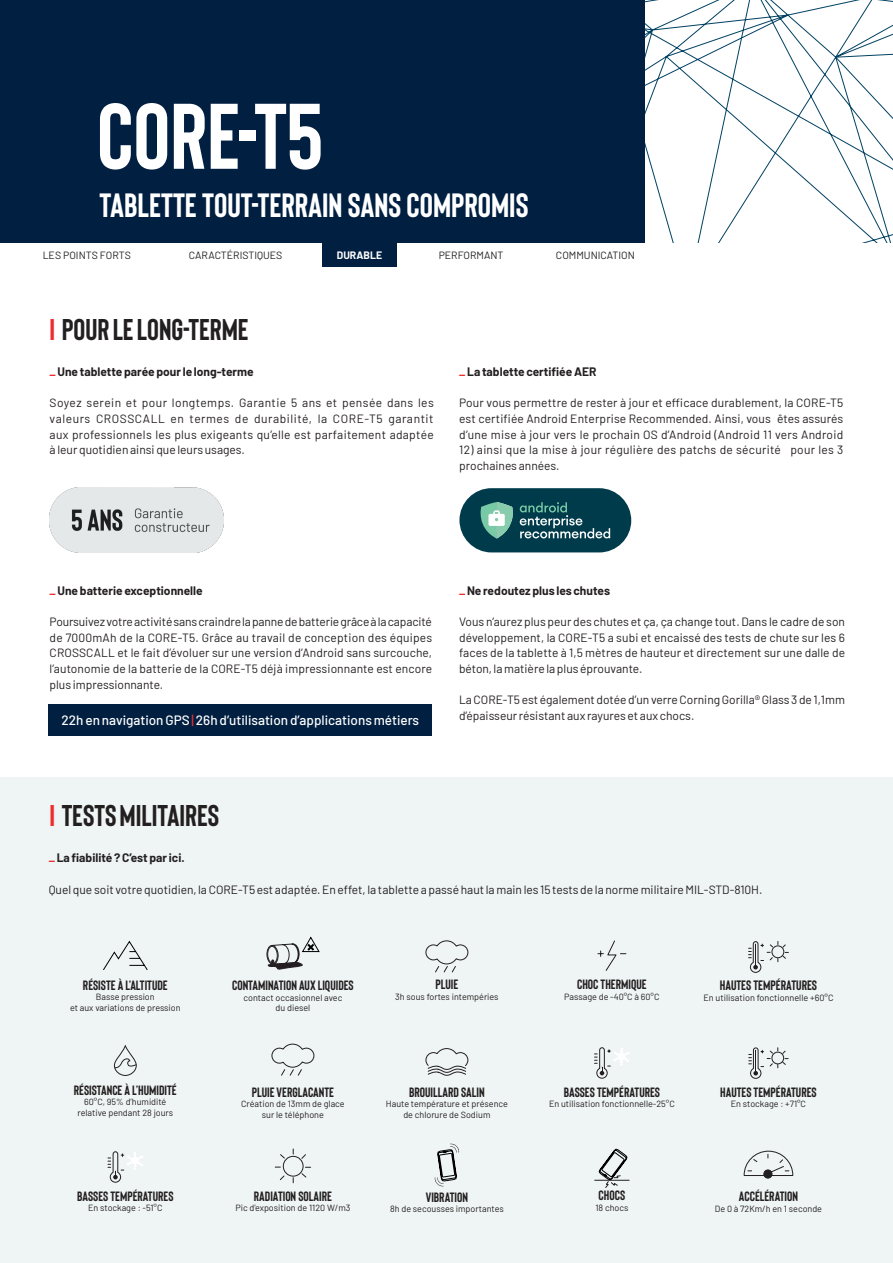
<style>
.page{position:relative;width:893px;height:1263px;background:#fff}
.page>*{position:absolute;margin:0;border:0;box-sizing:border-box;transform-origin:0 0}
.t1{font:700 92.85px "Bison";color:#fff}
.t2{font:700 33.6px "Bison";color:#fff}
.t3{font:700 30px "Bison";color:#231f20}
.t4{font:700 13.65px "Bison";color:#231f20}
.t5{font:700 13.5px "Bison";color:#231f20}
.t6{font:500 13.5px "Barlow";color:#fff}
.t7{font:12px/15.6px "Barlow";color:#231f20;text-align:justify}
.t8{font:700 12px "Barlow";color:#231f20}
.t9{font:12px/15.6px "Barlow";letter-spacing:.02em;color:#231f20}
.t10{font:10.5px "Barlow";color:#231f20}
.t11{font:700 10.5px "Barlow";color:#fff}
.t12{font:9.15px "Barlow";color:#231f20}
.t13{font:9px/10.5px "Barlow";color:#231f20;text-align:center}
.s1{color:#ee2d30}
</style>
<div class="page">
<svg style="left:645px;top:0;width:248px;height:243px"></svg>
<div style="left:0;top:0;width:645px;height:243px;background:#001f41"></div>
<div style="left:322px;top:243px;width:75px;height:24px;background:#001f41"></div>
<img style="left:50px;top:487px;width:173px;height:65px">
<div style="left:459px;top:488px;width:172px;height:64px;background:#003b4c;border-radius:32px"></div>
<svg style="left:480px;top:502px;width:130px;height:36px"></svg>
<div style="left:0;top:777px;width:893px;height:486px;background:#eff5f4"></div>
<svg style="left:598px;top:940px;width:28px;height:31px"></svg>
<svg style="left:103px;top:941px;width:45px;height:29px"></svg>
<svg style="left:116px;top:1058px;width:19px;height:10px"></svg>
<div style="left:114px;top:1045px;width:23px;height:31px;border:1px solid #231f20;border-radius:10px"></div>
<svg style="left:749px;top:1047px;width:40px;height:32px"></svg>
<svg style="left:275px;top:1148px;width:36px;height:35px"></svg>
<svg style="left:749px;top:941px;width:40px;height:32px"></svg>
<svg style="left:425px;top:1048px;width:43px;height:28px"></svg>
<svg style="left:434px;top:1144px;width:23px;height:43px"></svg>
<svg style="left:266px;top:937px;width:53px;height:33px"></svg>
<svg style="left:108px;top:1151px;width:35px;height:32px"></svg>
<svg style="left:594px;top:1047px;width:35px;height:32px"></svg>
<svg style="left:425px;top:940px;width:43px;height:33px"></svg>
<svg style="left:271px;top:1043px;width:43px;height:33px"></svg>
<div style="left:764px;top:1170px;width:8px;height:8px;border:1px solid #231f20;border-radius:50%"></div>
<svg style="left:744px;top:1150px;width:49px;height:26px"></svg>
<hr style="left:594px;top:1180px;width:35px;height:1px;background:#231f20">
<svg style="left:599px;top:1149px;width:28px;height:39px"></svg>
<div style="left:49px;top:704px;width:383px;height:32px;background:#001f41"></div>
<h1 class="t1" style="left:97px;top:78px;width:227px">CORE-T5</h1>
<h2 class="t2" style="left:100px;top:184px;width:430px">TABLETTE TOUT-TERRAIN SANS COMPROMIS</h2>
<p class="t10" style="left:43px;top:247px;width:90px">LES POINTS FORTS</p>
<p class="t10" style="left:189px;top:247px;width:95px">CARACTÉRISTIQUES</p>
<p class="t11" style="left:337px;top:247px;width:47px">DURABLE</p>
<p class="t10" style="left:439px;top:247px;width:66px">PERFORMANT</p>
<p class="t10" style="left:556px;top:247px;width:80px">COMMUNICATION</p>
<h3 class="t3" style="left:50px;top:310px;width:201px"><span class="s1">I</span> POUR LE LONG-TERME</h3>
<p class="t8" style="left:50px;top:363px;width:206px"><span class="s1">_</span> Une tablette parée pour le long-terme</p>
<p class="t7" style="left:50px;top:394px;width:386px">Soyez serein et pour longtemps. Garantie 5 ans et pensée dans les valeurs CROSSCALL en termes de durabilité, la CORE-T5 garantit aux professionnels les plus exigeants qu’elle est parfaitement adaptée à leur quotidien ainsi que leurs usages.</p>
<p class="t8" style="left:459px;top:363px;width:139px"><span class="s1">_</span> La tablette certifiée AER</p>
<p class="t7" style="left:459px;top:394px;width:386px">Pour vous permettre de rester à jour et efficace durablement, la CORE-T5 est certifiée Android Enterprise Recommended. Ainsi, vous êtes assurés d’une mise à jour vers le prochain OS d’Android (Android 11 vers Android</p>
<p class="t9" style="left:459px;top:441px;width:386px">12) ainsi que la mise à jour régulière des patchs de sécurité pour les 3 prochaines années.</p>
<p class="t8" style="left:50px;top:582px;width:155px"><span class="s1">_</span> Une batterie exceptionnelle</p>
<p class="t7" style="left:50px;top:613px;width:384px">Poursuivez votre activité sans craindre la panne de batterie grâce à la capacité de 7000mAh de la CORE-T5. Grâce au travail de conception des équipes CROSSCALL et le fait d’évoluer sur une version d’Android sans surcouche, l’autonomie de la batterie de la CORE-T5 déjà impressionnante est encore plus impressionnante.</p>
<p class="t6" style="left:62px;top:711px;width:359px">22h en navigation GPS <span class="s1">|</span> 26h d’utilisation d’applications métiers</p>
<p class="t8" style="left:459px;top:582px;width:153px"><span class="s1">_</span> Ne redoutez plus les chutes</p>
<p class="t7" style="left:459px;top:613px;width:388px">Vous n’aurez plus peur des chutes et ça, ça change tout. Dans le cadre de son développement, la CORE-T5 a subi et encaissé des tests de chute sur les 6 faces de la tablette à 1,5 mètres de hauteur et directement sur une dalle de béton, la matière la plus éprouvante.</p>
<p class="t7" style="left:459px;top:691px;width:387px">La CORE-T5 est également dotée d’un verre Corning Gorilla® Glass 3 de 1,1mm d’épaisseur résistant aux rayures et aux chocs.</p>
<h3 class="t3" style="left:49px;top:796px;width:171px"><span class="s1">I</span> TESTS MILITAIRES</h3>
<p class="t8" style="left:49px;top:849px;width:137px"><span class="s1">_</span> La fiabilité ? C’est par ici.</p>
<p class="t7" style="left:49px;top:880px;width:715px">Quel que soit votre quotidien, la CORE-T5 est adaptée. En effet, la tablette a passé haut la main les 15 tests de la norme militaire MIL-STD-810H.</p>
<p class="t5" style="left:83px;top:976px;width:86px">RÉSISTE À L’ALTITUDE</p>
<p class="t13" style="left:70px;top:991px;width:112px">Basse pression<br>et aux variations de pression</p>
<p class="t5" style="left:232px;top:977px;width:123px">CONTAMINATION AUX LIQUIDES</p>
<p class="t13" style="left:243px;top:991px;width:100px">contact occasionnel avec du diesel</p>
<p class="t5" style="left:436px;top:976px;width:24px">PLUIE</p>
<p class="t13" style="left:395px;top:991px;width:105px">3h sous fortes intempéries</p>
<p class="t5" style="left:577px;top:976px;width:71px">CHOC THERMIQUE</p>
<p class="t13" style="left:564px;top:991px;width:97px">Passage de -40°C à 60°C</p>
<p class="t4" style="left:720px;top:976px;width:99px">HAUTES TEMPÉRATURES</p>
<p class="t12" style="left:703px;top:990px;width:132px">En utilisation fonctionnelle +60°C</p>
<p class="t5" style="left:74px;top:1082px;width:104px">RÉSISTANCE À L’HUMIDITÉ</p>
<p class="t13" style="left:77px;top:1096px;width:97px">60°C, 95% d’humidité relative pendant 28 jours</p>
<p class="t5" style="left:252px;top:1083px;width:84px">PLUIE VERGLACANTE</p>
<p class="t13" style="left:241px;top:1098px;width:105px">Création de 13mm de glace sur le téléphone</p>
<p class="t5" style="left:409px;top:1083px;width:77px">BROUILLARD SALIN</p>
<p class="t13" style="left:386px;top:1098px;width:123px">Haute température et présence de chlorure de Sodium</p>
<p class="t5" style="left:564px;top:1083px;width:98px">BASSES TEMPÉRATURES</p>
<p class="t13" style="left:549px;top:1098px;width:127px">En utilisation fonctionnelle-25°C</p>
<p class="t5" style="left:720px;top:1083px;width:98px">HAUTES TEMPÉRATURES</p>
<p class="t13" style="left:731px;top:1098px;width:77px">En stockage : +71°C</p>
<p class="t5" style="left:77px;top:1187px;width:98px">BASSES TEMPÉRATURES</p>
<p class="t13" style="left:88px;top:1202px;width:76px">En stockage : -51°C</p>
<p class="t5" style="left:254px;top:1187px;width:80px">RADIATION SOLAIRE</p>
<p class="t13" style="left:235px;top:1202px;width:116px">Pic d’exposition de 1120 W/m3</p>
<p class="t5" style="left:426px;top:1188px;width:44px">VIBRATION</p>
<p class="t13" style="left:390px;top:1203px;width:115px">8h de secousses importantes</p>
<p class="t5" style="left:599px;top:1187px;width:28px">CHOCS</p>
<p class="t13" style="left:595px;top:1202px;width:35px">18 chocs</p>
<p class="t5" style="left:739px;top:1188px;width:61px">ACCÉLÉRATION</p>
<p class="t13" style="left:715px;top:1202px;width:109px">De 0 à 72Km/h en 1 seconde</p>
</div>
